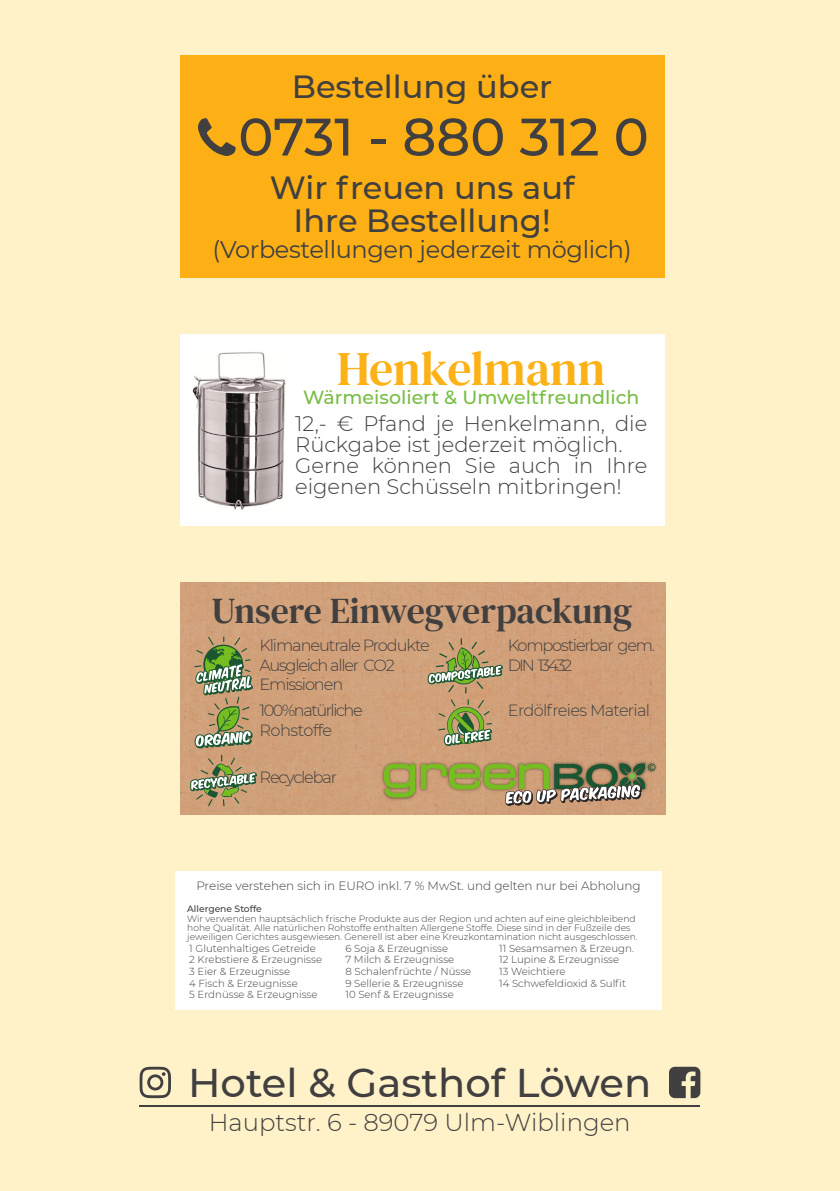
<style>
.page{position:relative;width:840px;height:1191px;background:#fff}
.page>*{position:absolute;margin:0;border:0;box-sizing:border-box;transform-origin:0 0}
.t1{font:500 52.6px "Montserrat";color:#413f3f}
.t2{font:48px "DM Serif Text";letter-spacing:-.005em;color:#fcb116}
.t3{font:500 40px "Montserrat";color:#413f3f}
.t4{font:36px "DM Serif Text";color:#413f3f}
.t5{font:500 32px "Montserrat";color:#413f3f}
.t6{font:300 24.4px "Montserrat";color:#413f3f}
.t7{font:24px "Montserrat";letter-spacing:-.015em;color:#413f3f}
.t8{font:300 21px "Montserrat";color:#413f3f}
.t9{font:500 19px "Montserrat";color:#77bc43}
.t10{font:300 16.2px "Montserrat";letter-spacing:-.07em;color:#413f3f}
.t11{font:300 16.2px "Montserrat";letter-spacing:-.045em;color:#413f3f}
.t12{font:300 16.2px "Montserrat";letter-spacing:-.09em;color:#413f3f}
.t13{font:300 16.2px "Montserrat";letter-spacing:-.03em;color:#413f3f}
.t14{font:300 16.2px "Montserrat";letter-spacing:-.13em;color:#413f3f}
.t15{font:300 12px "Montserrat";color:#413f3f}
.t16{font:300 10.2px "Montserrat";color:#413f3f}
.t17{font:300 9.2px "Montserrat";color:#413f3f}
.t18{font:500 9.2px "Montserrat";color:#413f3f}
</style>
<div class="page">
<div style="left:0;top:0;width:839px;height:1191px;background:#fff2c9"></div>
<svg style="left:139px;top:1066px;width:32px;height:32px"></svg>
<svg style="left:669px;top:1066px;width:31px;height:32px"></svg>
<div style="left:180px;top:582px;width:485px;height:232px;background:#d1a07a"></div>
<img style="left:418px;top:760px;width:27px;height:32px">
<img style="left:518px;top:760px;width:32px;height:3px">
<img style="left:483px;top:760px;width:35px;height:3px">
<img style="left:380px;top:760px;width:38px;height:41px">
<svg style="left:383px;top:764px;width:32px;height:33px"></svg>
<img style="left:445px;top:760px;width:38px;height:3px">
<img style="left:587px;top:760px;width:28px;height:3px">
<img style="left:550px;top:760px;width:37px;height:3px">
<img style="left:634px;top:760px;width:10px;height:3px">
<img style="left:615px;top:760px;width:19px;height:3px">
<img style="left:644px;top:760px;width:14px;height:14px">
<svg style="left:421px;top:763px;width:234px;height:43px;background:#9d9564"></svg>
<svg style="left:193px;top:636px;width:60px;height:112px;background:#a29e72"></svg>
<svg style="left:427px;top:639px;width:75px;height:107px;background:#b19f71"></svg>
<svg style="left:190px;top:755px;width:67px;height:52px;background:#ae9d75"></svg>
<div style="left:180px;top:334px;width:484px;height:191px;background:#fff"></div>
<img style="left:192px;top:352px;width:94px;height:157px">
<div style="left:180px;top:55px;width:484px;height:222px;background:#fcb016"></div>
<hr style="left:139px;top:1104px;width:561px;height:2px;background:#413f3f">
<div style="left:175px;top:871px;width:486px;height:139px;background:#fff"></div>
<svg style="left:198px;top:118px;width:37px;height:38px"></svg>
<p class="t5" style="left:291px;top:67px;width:262px">Bestellung über</p>
<p class="t1" style="left:238px;top:105px;width:412px">0731 - 880 312 0</p>
<p class="t5" style="left:270px;top:168px;width:306px">Wir freuen uns auf</p>
<p class="t5" style="left:293px;top:201px;width:258px">Ihre Bestellung!</p>
<p class="t7" style="left:212px;top:235px;width:420px">(Vorbestellungen jederzeit möglich)</p>
<p class="t2" style="left:337px;top:335px;width:269px">Henkelmann</p>
<p class="t9" style="left:303px;top:385px;width:337px">Wärmeisoliert &amp; Umweltfreundlich</p>
<p class="t8" style="left:295px;top:411px;width:353px">12,- € Pfand je Henkelmann, die</p>
<p class="t8" style="left:295px;top:432px;width:329px">Rückgabe ist jederzeit möglich.</p>
<p class="t8" style="left:295px;top:453px;width:353px">Gerne können Sie auch in Ihre</p>
<p class="t8" style="left:295px;top:474px;width:328px">eigenen Schüsseln mitbringen!</p>
<p class="t4" style="left:212px;top:585px;width:421px">Unsere Einwegverpackung</p>
<p class="t10" style="left:259px;top:635px;width:172px">Klimaneutrale Produkte</p>
<p class="t10" style="left:259px;top:655px;width:137px">Ausgleich aller CO2</p>
<p class="t10" style="left:259px;top:674px;width:85px">Emissionen</p>
<p class="t12" style="left:259px;top:700px;width:105px">100% natürliche</p>
<p class="t13" style="left:259px;top:720px;width:74px">Rohstoffe</p>
<p class="t10" style="left:259px;top:767px;width:79px">Recyclebar</p>
<p class="t10" style="left:507px;top:635px;width:149px">Kompostierbar gem.</p>
<p class="t14" style="left:507px;top:655px;width:66px">DIN 13432</p>
<p class="t11" style="left:507px;top:700px;width:144px">Erdölfreies Material</p>
<p class="t15" style="left:196px;top:878px;width:445px">Preise verstehen sich in EURO inkl. 7 % MwSt. und gelten nur bei Abholung</p>
<p class="t18" style="left:187px;top:903px;width:76px">Allergene Stoffe</p>
<p class="t17" style="left:187px;top:912px;width:450px">Wir verwenden hauptsächlich frische Produkte aus der Region und achten auf eine gleichbleibend</p>
<p class="t17" style="left:187px;top:922px;width:444px">hohe Qualität. Alle natürlichen Rohstoffe enthalten Allergene Stoffe. Diese sind in der Fußzeile des</p>
<p class="t17" style="left:187px;top:931px;width:451px">jeweiligen Gerichtes ausgewiesen. Generell ist aber eine Kreuzkontamination nicht ausgeschlossen.</p>
<p class="t16" style="left:189px;top:942px;width:128px">1 Glutenhaltiges Getreide</p>
<p class="t16" style="left:345px;top:942px;width:104px">6 Soja &amp; Erzeugnisse</p>
<p class="t16" style="left:499px;top:942px;width:136px">11 Sesamsamen &amp; Erzeugn.</p>
<p class="t16" style="left:189px;top:953px;width:134px">2 Krebstiere &amp; Erzeugnisse</p>
<p class="t16" style="left:345px;top:953px;width:110px">7 Milch &amp; Erzeugnisse</p>
<p class="t16" style="left:499px;top:953px;width:121px">12 Lupine &amp; Erzeugnisse</p>
<p class="t16" style="left:189px;top:965px;width:102px">3 Eier &amp; Erzeugnisse</p>
<p class="t16" style="left:345px;top:965px;width:127px">8 Schalenfrüchte / Nüsse</p>
<p class="t16" style="left:499px;top:965px;width:68px">13 Weichtiere</p>
<p class="t16" style="left:189px;top:976px;width:110px">4 Fisch &amp; Erzeugnisse</p>
<p class="t16" style="left:345px;top:976px;width:119px">9 Sellerie &amp; Erzeugnisse</p>
<p class="t16" style="left:499px;top:976px;width:128px">14 Schwefeldioxid &amp; Sulfit</p>
<p class="t16" style="left:189px;top:988px;width:130px">5 Erdnüsse &amp; Erzeugnisse</p>
<p class="t16" style="left:345px;top:988px;width:110px">10 Senf &amp; Erzeugnisse</p>
<p class="t3" style="left:188px;top:1058px;width:464px">Hotel &amp; Gasthof Löwen</p>
<p class="t6" style="left:209px;top:1107px;width:423px">Hauptstr. 6 - 89079 Ulm-Wiblingen</p>
</div>
